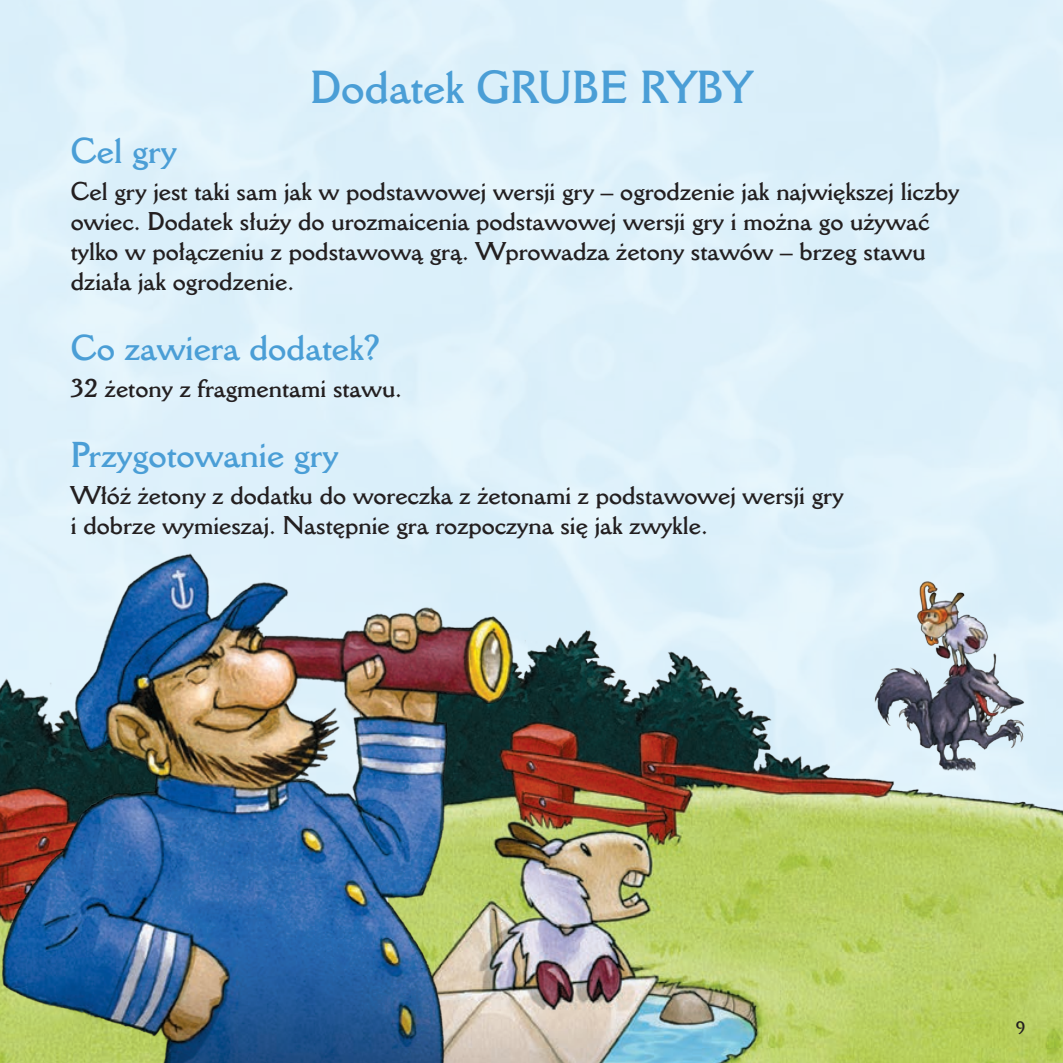
<style>
.page{position:relative;width:1063px;height:1063px;background:#fff}
.page>*{position:absolute;margin:0;border:0;box-sizing:border-box;transform-origin:0 0}
.t1{font:45px "Della Robbia EU Bold";color:#4a9ed6}
.t2{font:35px "Della Robbia EU Bold";color:#4a9ed6}
.t3{font:25px/30px "Della Robbia EU Bold";color:#231f20}
.t4{font:17.5px "Della Robbia EU Bold";color:#231f20}
</style>
<div class="page">
<img style="left:583px;top:610px;width:480px;height:453px">
<img style="left:0;top:500px;width:583px;height:563px">
<img style="left:851px;top:569px;width:194px;height:218px">
<p class="t1" style="left:310px;top:59px;width:444px">Dodatek GRUBE RYBY</p>
<p class="t2" style="left:71px;top:129px;width:107px">Cel gry</p>
<p class="t3" style="left:71px;top:176px;width:890px">Cel gry jest taki sam jak w podstawowej wersji gry – ogrodzenie jak największej liczby owiec. Dodatek służy do urozmaicenia podstawowej wersji gry i można go używać tylko w połączeniu z podstawową grą. Wprowadza żetony stawów – brzeg stawu działa jak ogrodzenie.</p>
<p class="t2" style="left:71px;top:326px;width:311px">Co zawiera dodatek?</p>
<p class="t3" style="left:71px;top:373px;width:333px">32 żetony z fragmentami stawu.</p>
<p class="t2" style="left:71px;top:433px;width:269px">Przygotowanie gry</p>
<p class="t3" style="left:71px;top:481px;width:774px">Włóż żetony z dodatku do woreczka z żetonami z podstawowej wersji gry i dobrze wymieszaj. Następnie gra rozpoczyna się jak zwykle.</p>
<p class="t4" style="left:1016px;top:1017px;width:11px">9</p>
</div>
